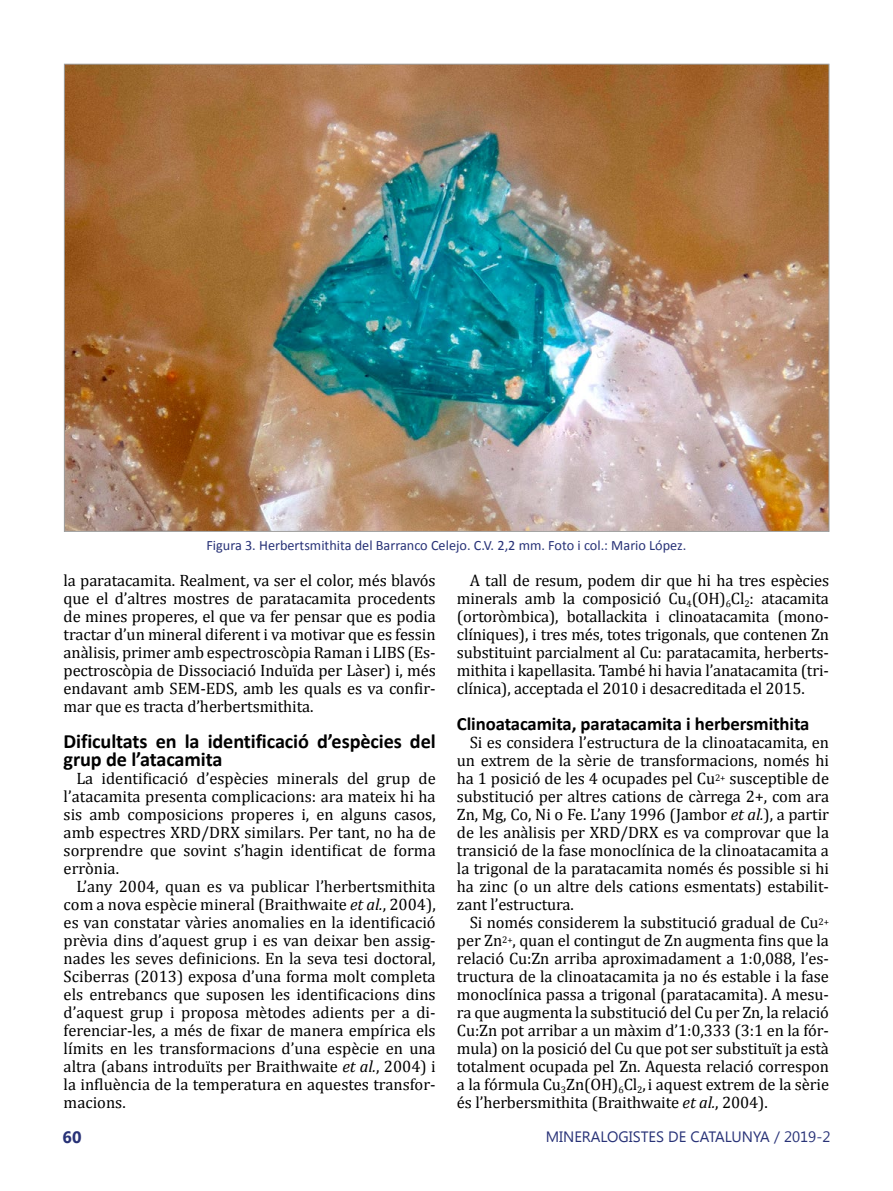
<style>
.page{position:relative;width:893px;height:1191px;background:#fff}
.page>*{position:absolute;margin:0;border:0;box-sizing:border-box;transform-origin:0 0}
.t1{font:700 20.25px/18px "Calibri";letter-spacing:-.005em;color:#000}
.t2{font:700 18.75px "Calibri";letter-spacing:-.005em;color:#000}
.t3{font:16.5px/18px "Cambria";letter-spacing:-.005em;color:#000;text-align:justify}
.t4{font:700 16.5px "Segoe UI";color:#283277}
.t5{font:15px "Segoe UI";color:#283277}
.t6{font:14.25px "Calibri";color:#283277}
.s1{font-style:italic}
</style>
<div class="page">
<img style="left:66px;top:66px;width:761px;height:464px">
<p class="t6" style="left:206px;top:536px;width:482px">Figura 3. Herbertsmithita del Barranco Celejo. C.V. 2,2 mm. Foto i col.: Mario López.</p>
<p class="t3" style="left:64px;top:571px;width:374px">la paratacamita. Realment, va ser el color, més blavós que el d’altres mostres de paratacamita procedents de mines properes, el que va fer pensar que es podia tractar d’un mineral diferent i va motivar que es fessin anàlisis, primer amb espectroscòpia Raman i LIBS (Es&shy;pectroscòpia de Dissociació Induïda per Làser) i, més endavant amb SEM-EDS, amb les quals es va confir&shy;mar que es tracta d’herbertsmithita.</p>
<p class="t1" style="left:64px;top:732px;width:374px">Dificultats en la identificació d’espècies del grup de l’atacamita</p>
<p class="t3" style="left:64px;top:769px;width:374px;text-indent:13px">La identificació d’espècies minerals del grup de l’atacamita presenta complicacions: ara mateix hi ha sis amb composicions properes i, en alguns casos, amb espectres XRD/DRX similars. Per tant, no ha de sorprendre que sovint s’hagin identificat de forma errònia.</p>
<p class="t3" style="left:64px;top:877px;width:374px;text-indent:13px">L’any 2004, quan es va publicar l’herbertsmithita com a nova espècie mineral (Braithwaite <span class="s1">et al.</span>, 2004), es van constatar vàries anomalies en la identificació prèvia dins d’aquest grup i es van deixar ben assig&shy;nades les seves definicions. En la seva tesi doctoral, Sciberras (2013) exposa d’una forma molt completa els entrebancs que suposen les identificacions dins d’aquest grup i proposa mètodes adients per a di&shy;ferenciar-les, a més de fixar de manera empírica els límits en les transformacions d’una espècie en una altra (abans introduïts per Braithwaite <span class="s1">et al.</span>, 2004) i la influència de la temperatura en aquestes transfor&shy;macions.</p>
<p class="t3" style="left:457px;top:571px;width:374px;text-indent:13px">A tall de resum, podem dir que hi ha tres espècies minerals amb la composició Cu<sub>4</sub>(OH)<sub>6</sub>Cl<sub>2</sub>: atacamita (ortoròmbica), botallackita i clinoatacamita (mono&shy;clíniques), i tres més, totes trigonals, que contenen Zn substituint parcialment al Cu: paratacamita, herberts&shy;mithita i kapellasita. També hi havia l’anatacamita (tri&shy;clínica), acceptada el 2010 i desacreditada el 2015.</p>
<p class="t2" style="left:457px;top:712px;width:354px">Clinoatacamita, paratacamita i herbersmithita</p>
<p class="t3" style="left:457px;top:733px;width:374px;text-indent:13px">Si es considera l’estructura de la clinoatacamita, en un extrem de la sèrie de transformacions, només hi ha 1 posició de les 4 ocupades pel Cu<sup>2+</sup> susceptible de substitució per altres cations de càrrega 2+, com ara Zn, Mg, Co, Ni o Fe. L’any 1996 (Jambor <span class="s1">et al.</span>), a partir de les anàlisis per XRD/DRX es va comprovar que la transició de la fase monoclínica de la clinoatacamita a la trigonal de la paratacamita només és possible si hi ha zinc (o un altre dels cations esmentats) estabilit&shy;zant l’estructura.</p>
<p class="t3" style="left:457px;top:913px;width:374px;text-indent:13px">Si només considerem la substitució gradual de Cu<sup>2+ </sup>per Zn<sup>2+</sup>, quan el contingut de Zn augmenta fins que la relació Cu:Zn arriba aproximadament a 1:0,088, l’es&shy;tructura de la clinoatacamita ja no és estable i la fase monoclínica passa a trigonal (paratacamita). A mesu&shy;ra que augmenta la substitució del Cu per Zn, la relació Cu:Zn pot arribar a un màxim d’1:0,333 (3:1 en la fór&shy;mula) on la posició del Cu que pot ser substituït ja està totalment ocupada pel Zn. Aquesta relació correspon a la fórmula Cu<sub>3</sub>Zn(OH)<sub>6</sub>Cl<sub>2</sub>,i aquest extrem de la sèrie és l’herbersmithita (Braithwaite <span class="s1">et al.</span>, 2004).</p>
<p class="t4" style="left:63px;top:1125px;width:20px">60</p>
<p class="t5" style="left:546px;top:1126px;width:286px">MINERALOGISTES DE CATALUNYA / 2019-2</p>
</div>
